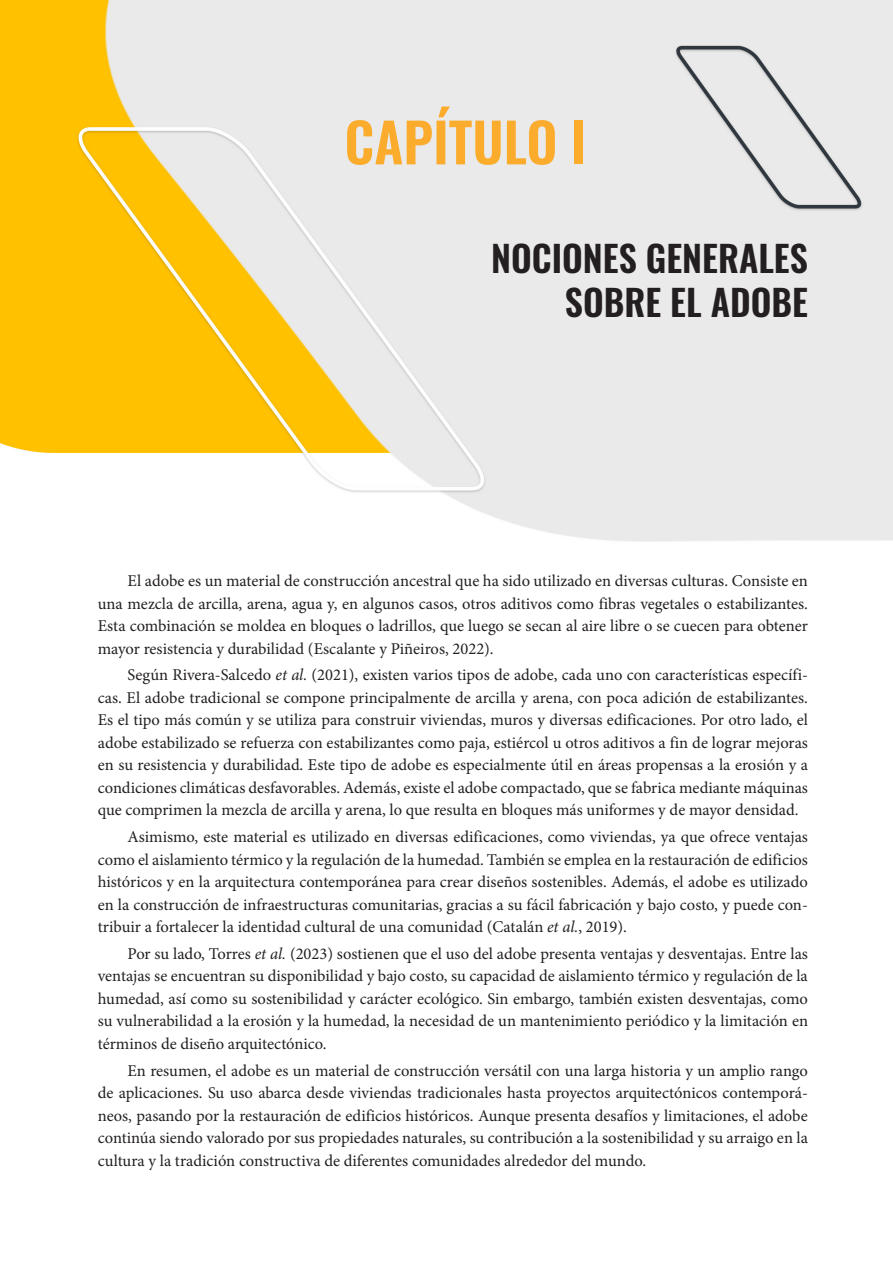
<style>
.page{position:relative;width:893px;height:1263px;background:#fff}
.page>*{position:absolute;margin:0;border:0;box-sizing:border-box;transform-origin:0 0}
.t1{font:600 54px "Oswald";color:#fbac2d}
.t2{font:600 36px/43.2px "Oswald";color:#231f20;text-align:right}
.t3{font:16.5px/22.5px "Minion Pro";color:#231f20;text-align:justify}
.s1{font-style:italic}
</style>
<div class="page">
<img style="left:0;top:0;width:893px;height:542px">
<h1 class="t1" style="left:344px;top:114px;width:244px">CAPÍTULO I</h1>
<h2 class="t2" style="left:491px;top:239px;width:318px">NOCIONES GENERALES<br>SOBRE EL ADOBE</h2>
<p class="t3" style="left:98px;top:570px;width:712px;text-indent:30px">El adobe es un material de construcción ancestral que ha sido utilizado en diversas culturas. Consiste en una mezcla de arcilla, arena, agua y, en algunos casos, otros aditivos como fibras vegetales o estabilizantes.<br>Esta combinación se moldea en bloques o ladrillos, que luego se secan al aire libre o se cuecen para obtener mayor resistencia y durabilidad (Escalante y Piñeiros, 2022).</p>
<p class="t3" style="left:98px;top:664px;width:712px;text-indent:30px">Según Rivera-Salcedo <span class="s1">et al.</span> (2021), existen varios tipos de adobe, cada uno con características específi&shy;cas. El adobe tradicional se compone principalmente de arcilla y arena, con poca adición de estabilizantes.<br>Es el tipo más común y se utiliza para construir viviendas, muros y diversas edificaciones. Por otro lado, el adobe estabilizado se refuerza con estabilizantes como paja, estiércol u otros aditivos a fin de lograr mejoras en su resistencia y durabilidad. Este tipo de adobe es especialmente útil en áreas propensas a la erosión y a condiciones climáticas desfavorables. Además, existe el adobe compactado, que se fabrica mediante máquinas que comprimen la mezcla de arcilla y arena, lo que resulta en bloques más uniformes y de mayor densidad.</p>
<p class="t3" style="left:98px;top:826px;width:712px;text-indent:30px">Asimismo, este material es utilizado en diversas edificaciones, como viviendas, ya que ofrece ventajas como el aislamiento térmico y la regulación de la humedad. También se emplea en la restauración de edificios históricos y en la arquitectura contemporánea para crear diseños sostenibles. Además, el adobe es utilizado en la construcción de infraestructuras comunitarias, gracias a su fácil fabricación y bajo costo, y puede con&shy;tribuir a fortalecer la identidad cultural de una comunidad (Catalán <span class="s1">et al.</span>, 2019).</p>
<p class="t3" style="left:98px;top:942px;width:712px;text-indent:30px">Por su lado, Torres <span class="s1">et al.</span> (2023) sostienen que el uso del adobe presenta ventajas y desventajas. Entre las ventajas se encuentran su disponibilidad y bajo costo, su capacidad de aislamiento térmico y regulación de la humedad, así como su sostenibilidad y carácter ecológico. Sin embargo, también existen desventajas, como su vulnerabilidad a la erosión y la humedad, la necesidad de un mantenimiento periódico y la limitación en términos de diseño arquitectónico.</p>
<p class="t3" style="left:98px;top:1059px;width:712px;text-indent:30px">En resumen, el adobe es un material de construcción versátil con una larga historia y un amplio rango de aplicaciones. Su uso abarca desde viviendas tradicionales hasta proyectos arquitectónicos contemporá&shy;neos, pasando por la restauración de edificios históricos. Aunque presenta desafíos y limitaciones, el adobe continúa siendo valorado por sus propiedades naturales, su contribución a la sostenibilidad y su arraigo en la cultura y la tradición constructiva de diferentes comunidades alrededor del mundo.</p>
</div>
